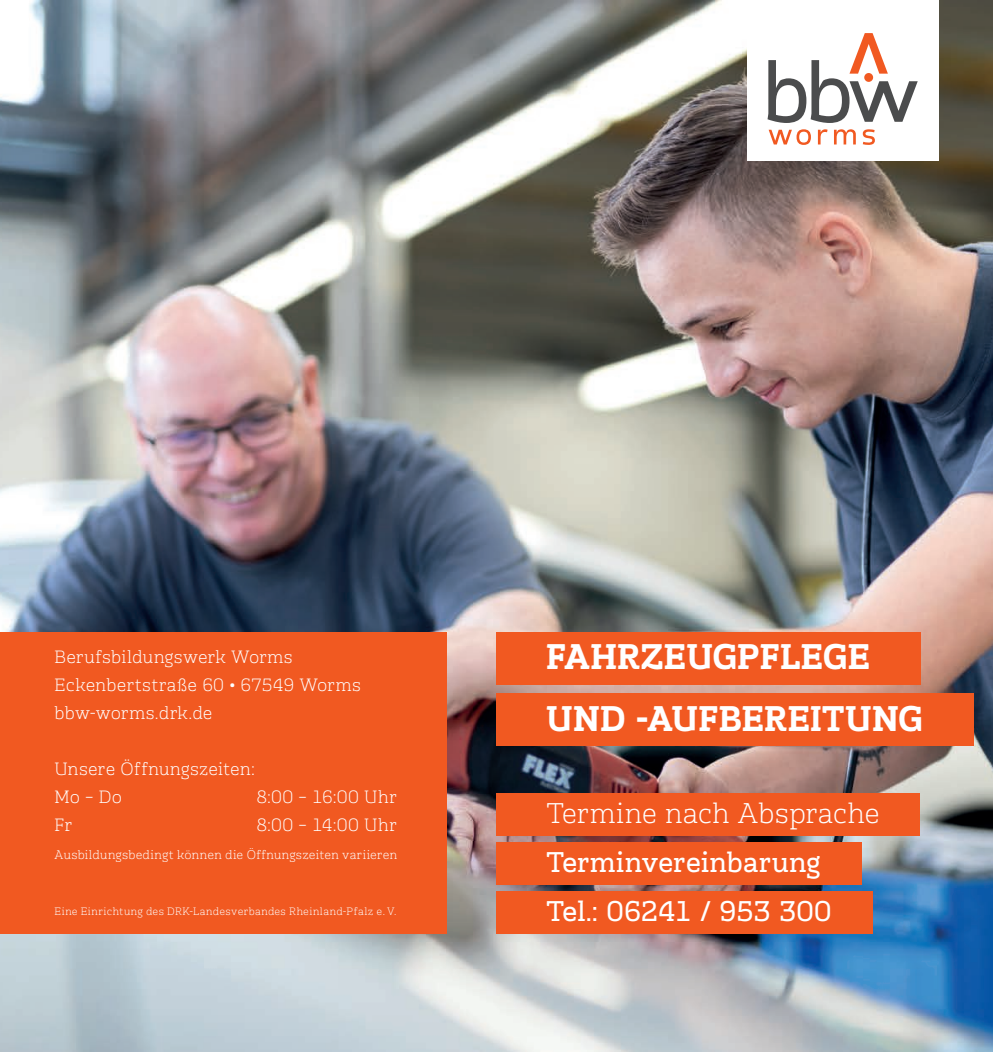
<style>
.page{position:relative;width:993px;height:1052px;background:#fff}
.page>*{position:absolute;margin:0;border:0;box-sizing:border-box;transform-origin:0 0}
.t1{font:700 35px/61.2px "Cline Slab";letter-spacing:.005em;color:#fff}
.t2{font:28px/49px "Cline Slab";color:#fff}
.t3{font:300 28px "Cline Slab";color:#fff}
.t4{font:300 17.5px/28px "Cline Slab";letter-spacing:.01em;color:#fff}
.t5{font:300 12.25px "Cline Slab";letter-spacing:.015em;color:#fff}
.t6{font:300 10.5px "Cline Slab";letter-spacing:.04em;color:#fff}
</style>
<div class="page">
<img style="left:0;top:0;width:992px;height:1052px">
<div style="left:0;top:632px;width:446px;height:301px;background:#f15921"></div>
<div style="left:496px;top:793px;width:424px;height:42px;background:#f15921"></div>
<div style="left:496px;top:842px;width:365px;height:42px;background:#f15921"></div>
<div style="left:496px;top:891px;width:376px;height:42px;background:#f15921"></div>
<div style="left:496px;top:632px;width:425px;height:52px;background:#f15921"></div>
<div style="left:496px;top:693px;width:477px;height:53px;background:#f15921"></div>
<div style="left:746px;top:0;width:192px;height:160px;background:#fff"></div>
<svg style="left:768px;top:129px;width:42px;height:16px"></svg>
<svg style="left:817px;top:129px;width:10px;height:15px"></svg>
<svg style="left:834px;top:129px;width:21px;height:15px"></svg>
<svg style="left:862px;top:129px;width:12px;height:16px"></svg>
<svg style="left:767px;top:33px;width:150px;height:90px"></svg>
<p class="t4" style="left:55px;top:643px;width:308px">Berufsbildungswerk Worms<br>Eckenbertstraße 60 • 67549 Worms bbw-worms.drk.de</p>
<p class="t4" style="left:55px;top:755px;width:202px">Unsere Öffnungszeiten:<br>Mo – Do</p>
<p class="t4" style="left:256px;top:783px;width:142px">8:00 – 16:00 Uhr</p>
<p class="t4" style="left:55px;top:811px;width:19px">Fr</p>
<p class="t4" style="left:256px;top:811px;width:142px">8:00 – 14:00 Uhr</p>
<p class="t5" style="left:55px;top:847px;width:344px">Ausbildungsbedingt können die Öffnungszeiten variieren</p>
<p class="t6" style="left:55px;top:905px;width:343px">Eine Einrichtung des DRK-Landesverbandes Rheinland-Pfalz e. V.</p>
<h1 class="t1" style="left:546px;top:627px;width:378px">FAHRZEUGPFLEGE<br>UND -AUFBEREITUNG</h1>
<h2 class="t3" style="left:546px;top:796px;width:335px">Termine nach Absprache</h2>
<h2 class="t2" style="left:546px;top:837px;width:287px">Terminvereinbarung<br>Tel.: 06241 / 953 300</h2>
</div>
